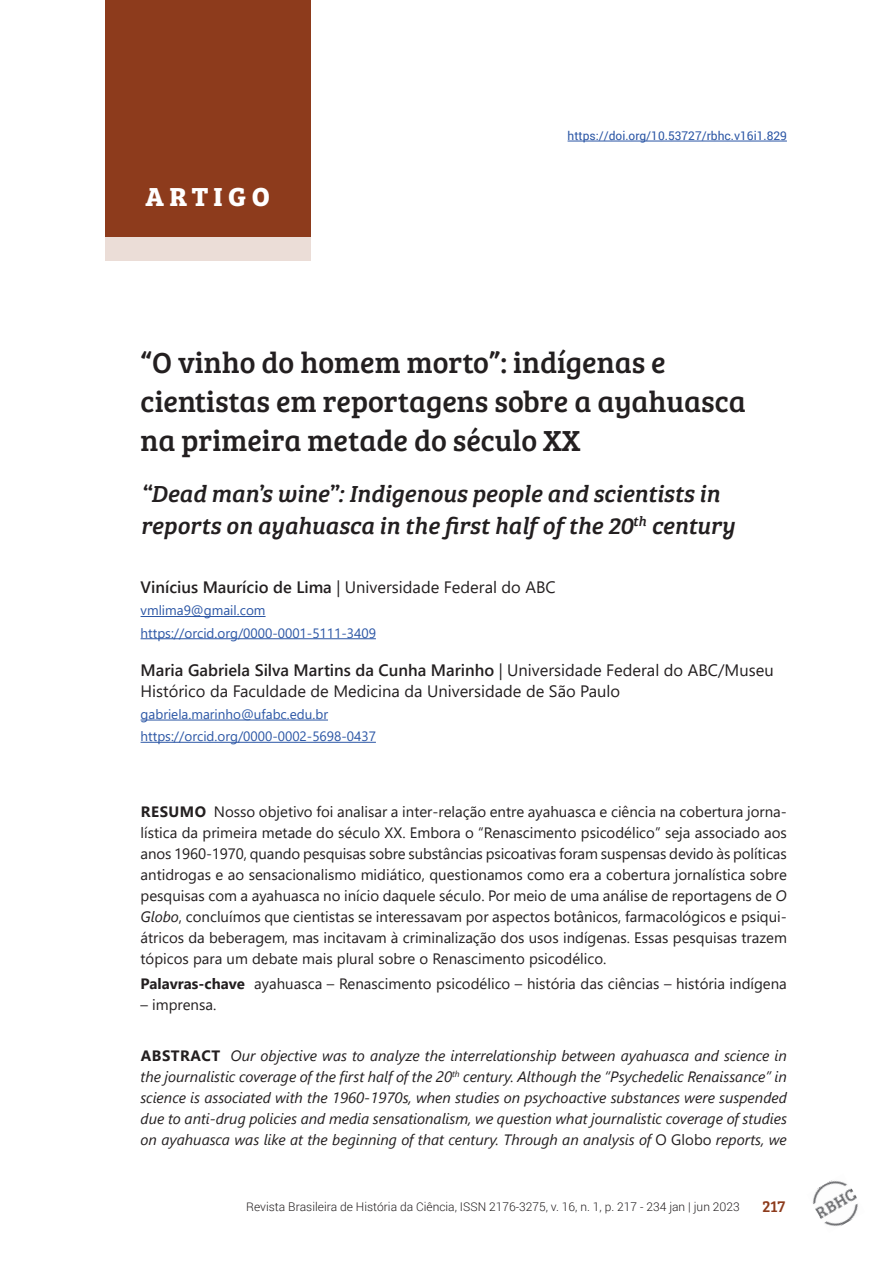
<style>
.page{position:relative;width:893px;height:1263px;background:#fff}
.page>*{position:absolute;margin:0;border:0;box-sizing:border-box;transform-origin:0 0}
.t1{font:30px/39px "Bree Serif";color:#231f20}
.t2{font:700 27px "Bree Serif";letter-spacing:.2em;color:#fff}
.t3{font:italic 24px/31.5px "Bree Serif";color:#231f20}
.t4{font:16.5px/21px "Segoe UI";color:#231f20}
.t5{font:16.5px "Bree Serif";color:#8d3b1c}
.t6{font:15px/21px "Segoe UI";color:#231f20;text-align:justify}
.t7{font:italic 15px/21px "Segoe UI";color:#231f20;text-align:justify}
.t8{font:13.5px/22.2px "Segoe UI";color:#2b56a5}
.t9{font:300 12px "Roboto";color:#231f20}
.t10{font:12px "Roboto";color:#2b56a5}
.s1{font-weight:600}
.s2{font-weight:700}
.s3{font-style:italic}
.s4{font-weight:700;font-style:normal}
.s5{font-style:normal}
</style>
<div class="page">
<img style="left:812px;top:1180px;width:46px;height:47px">
<hr style="left:568px;top:141px;width:219px;height:1px;background:#2b56a5">
<hr style="left:141px;top:616px;width:125px;height:1px;background:#2b56a5">
<hr style="left:141px;top:638px;width:235px;height:1px;background:#2b56a5">
<hr style="left:141px;top:720px;width:187px;height:1px;background:#2b56a5">
<hr style="left:141px;top:742px;width:235px;height:1px;background:#2b56a5">
<div style="left:105px;top:66px;width:206px;height:195px;background:#ebddd7"></div>
<div style="left:105px;top:0;width:206px;height:236px;background:#8d3b1c"></div>
<h2 class="t2" style="left:145px;top:176px;width:126px">ARTIGO</h2>
<p class="t10" style="left:568px;top:127px;width:221px">https://doi.org/10.53727/rbhc.v16i1.829</p>
<h1 class="t1" style="left:141px;top:341px;width:607px">“O vinho do homem morto”: indígenas e cientistas em reportagens sobre a ayahuasca na primeira metade do século XX</h1>
<h3 class="t3" style="left:141px;top:477px;width:596px">“Dead man’s wine”: Indigenous people and scientists in reports on ayahuasca in the first half of the 20<sup>th</sup> century</h3>
<p class="t4" style="left:141px;top:575px;width:417px"><span class="s1">Vinícius Maurício de Lima</span> | Universidade Federal do ABC</p>
<p class="t8" style="left:141px;top:598px;width:237px">vmlima9@gmail.com https://orcid.org/0000-0001-5111-3409</p>
<p class="t4" style="left:141px;top:658px;width:635px"><span class="s1">Maria Gabriela Silva Martins da Cunha Marinho</span> | Universidade Federal do ABC/Museu<br>Histórico da Faculdade de Medicina da Universidade de São Paulo</p>
<p class="t8" style="left:141px;top:702px;width:237px">gabriela.marinho@ufabc.edu.br https://orcid.org/0000-0002-5698-0437</p>
<p class="t6" style="left:141px;top:800px;width:648px"><span class="s2">RESUMO</span> Nosso objetivo foi analisar a inter-relação entre ayahuasca e ciência na cobertura jorna&shy;lística da primeira metade do século XX. Embora o “Renascimento psicodélico” seja associado aos anos 1960-1970, quando pesquisas sobre substâncias psicoativas foram suspensas devido às políticas antidrogas e ao sensacionalismo midiático, questionamos como era a cobertura jornalística sobre pesquisas com a ayahuasca no início daquele século. Por meio de uma análise de reportagens de <span class="s3">O Globo</span>, concluímos que cientistas se interessavam por aspectos botânicos, farmacológicos e psiqui&shy;átricos da beberagem, mas incitavam à criminalização dos usos indígenas. Essas pesquisas trazem tópicos para um debate mais plural sobre o Renascimento psicodélico.</p>
<p class="t6" style="left:141px;top:972px;width:648px"><span class="s2">Palavras-chave</span> ayahuasca – Renascimento psicodélico – história das ciências – história indígena</p>
<p class="t6" style="left:141px;top:993px;width:77px">– imprensa.</p>
<p class="t7" style="left:141px;top:1042px;width:648px"><span class="s4">ABSTRACT</span> Our objective was to analyze the interrelationship between ayahuasca and science in the journalistic coverage of the first half of the 20<sup>th</sup> century. Although the “Psychedelic Renaissance” in science is associated with the 1960-1970s, when studies on psychoactive substances were suspended due to anti-drug policies and media sensationalism, we question what journalistic coverage of studies on ayahuasca was like at the beginning of that century. Through an analysis of <span class="s5">O Globo</span> reports, we</p>
<p class="t9" style="left:246px;top:1198px;width:495px">Revista Brasileira de História da Ciência, ISSN 2176-3275, v. 16, n. 1, p. 217 - 234 jan | jun 2023</p>
<p class="t5" style="left:762px;top:1194px;width:25px">217</p>
</div>
